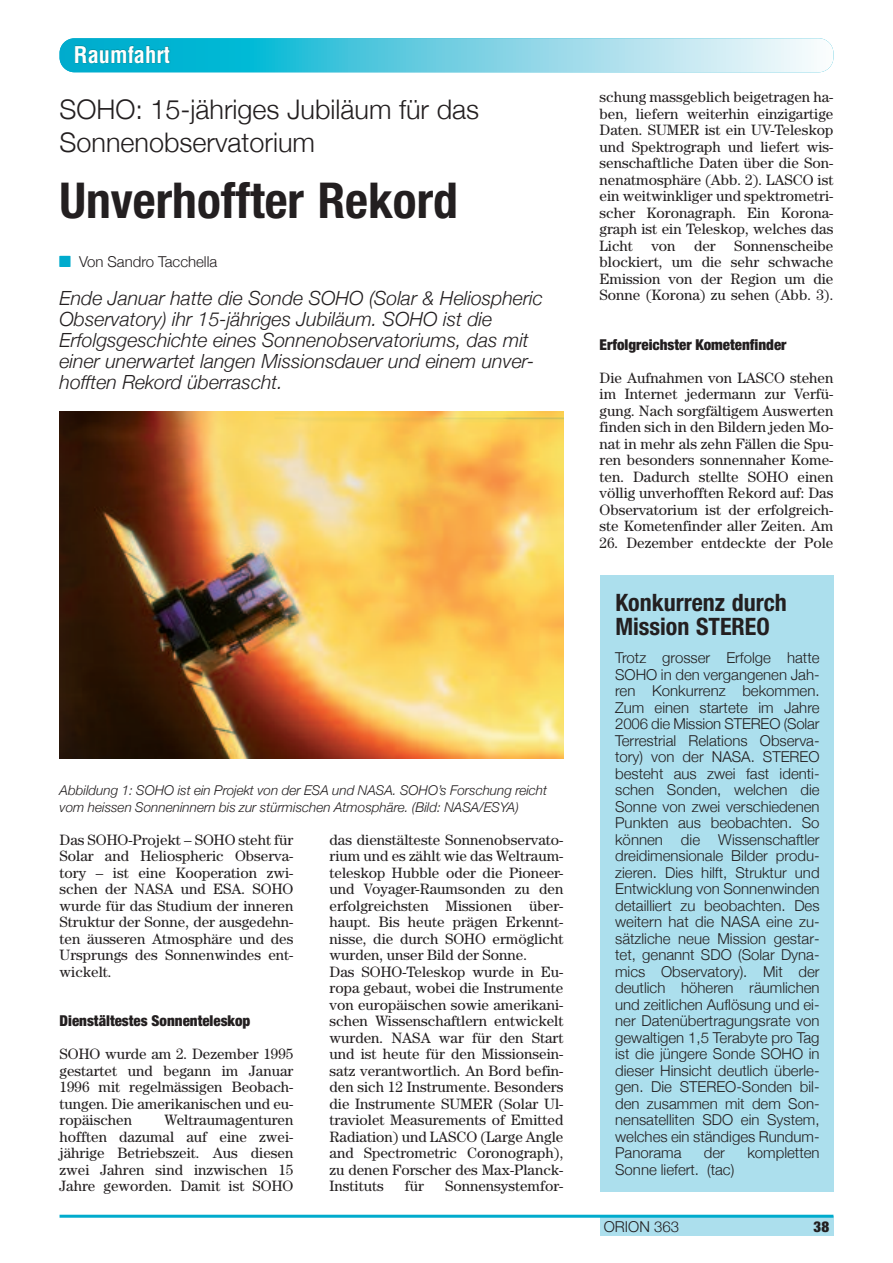
<style>
.page{position:relative;width:893px;height:1263px;background:#fff}
.page>*{position:absolute;margin:0;border:0;box-sizing:border-box;transform-origin:0 0}
.t1{font:700 condensed 49.5px "Helvetica Neue";color:#231f20}
.t2{font:300 27px/33px "Helvetica Neue";color:#231f20}
.t3{font:700 condensed 24px/24px "Helvetica Neue";color:#231f20}
.t4{font:700 condensed 22.5px "Helvetica";color:#fff}
.t5{font:italic 300 19.5px/21px "Helvetica Neue";color:#231f20}
.t6{font:15px/16.5px "Century";color:#231f20;text-align:justify}
.t7{font:300 15px/16.5px "Helvetica Neue";color:#231f20;text-align:justify}
.t8{font:900 condensed 15px "Helvetica Neue";color:#231f20}
.t9{font:italic 300 13.5px/16.5px "Helvetica Neue";color:#231f20}
.s1{color:#008f9e}
</style>
<div class="page">
<svg style="left:60px;top:38px;width:773px;height:34px;background:#6acfe2"></svg>
<div style="left:600px;top:1216px;width:233px;height:19px;background:#acdfed"></div>
<hr style="left:60px;top:1215px;width:773px;height:3px;background:#00abcd">
<div style="left:600px;top:575px;width:233px;height:617px;background:#acdfed"></div>
<img style="left:60px;top:412px;width:503px;height:347px">
<h3 class="t4" style="left:74px;top:42px;width:98px"><span class="s1">R</span>aumfahrt</h3>
<h2 class="t2" style="left:60px;top:92px;width:421px">SOHO: 15-jähriges Jubiläum für das<br>Sonnenobservatorium</h2>
<h1 class="t1" style="left:60px;top:182px;width:400px">Unverhoffter Rekord</h1>
<p class="t7" style="left:79px;top:253px;width:140px">Von Sandro Tacchella</p>
<p class="t5" style="left:60px;top:287px;width:485px">Ende Januar hatte die Sonde SOHO (Solar &amp; Heliospheric Observatory) ihr 15-jähriges Jubiläum. SOHO ist die Erfolgsgeschichte eines Sonnenobservatoriums, das mit einer unerwartet langen Missionsdauer und einem unver&shy;hofften Rekord überrascht.</p>
<p class="t9" style="left:60px;top:782px;width:489px">Abbildung 1: SOHO ist ein Projekt von der ESA und NASA. SOHO’s Forschung reicht vom heissen Sonneninnern bis zur stürmischen Atmosphäre. (Bild: NASA/ESYA)</p>
<p class="t6" style="left:329px;top:833px;width:235px;text-align:left">das dienstälteste Sonnenobservato&shy;rium und es zählt wie das Weltraum&shy;teleskop Hubble oder die Pioneer&shy;und Voyager-Raumsonden zu den erfolgreichsten Missionen über&shy;haupt. Bis heute prägen Erkennt&shy;nisse, die durch SOHO ermöglicht wurden, unser Bild der Sonne.<br>Das SOHO-Teleskop wurde in Eu&shy;ropa gebaut, wobei die Instrumente von europäischen sowie amerikani&shy;schen Wissenschaftlern entwickelt wurden. NASA war für den Start und ist heute für den Missionsein&shy;satz verantwortlich. An Bord befin&shy;den sich 12 Instrumente. Besonders die Instrumente SUMER (Solar Ul&shy;traviolet Measurements of Emitted<br>Radiation) und LASCO (Large Angle and Spectrometric Coronograph), zu denen Forscher des Max-Planck-<br>Instituts</p>
<p class="t6" style="left:60px;top:833px;width:235px">Das SOHO-Projekt – SOHO steht für Solar and Heliospheric Observa&shy;tory – ist eine Kooperation zwi&shy;schen der NASA und ESA. SOHO wurde für das Studium der inneren Struktur der Sonne, der ausgedehn&shy;ten äusseren Atmosphäre und des Ursprungs des Sonnenwindes ent&shy;wickelt.</p>
<p class="t8" style="left:60px;top:1015px;width:192px">Dienstältestes Sonnenteleskop</p>
<p class="t6" style="left:60px;top:1047px;width:235px">SOHO wurde am 2. Dezember 1995 gestartet und begann im Januar 1996 mit regelmässigen Beobach&shy;tungen. Die amerikanischen und eu&shy;ropäischen</p>
<p class="t6" style="left:60px;top:1113px;width:235px;text-indent:105px">Weltraumagenturen hofften dazumal auf eine zwei&shy;jährige Betriebszeit. Aus diesen zwei Jahren sind inzwischen 15<br>Jahre geworden. Damit ist SOHO</p>
<p class="t6" style="left:405px;top:1179px;width:21px">für</p>
<p class="t6" style="left:445px;top:1179px;width:120px">Sonnensystemfor-</p>
<p class="t6" style="left:600px;top:90px;width:235px">schung massgeblich beigetragen ha&shy;ben, liefern weiterhin einzigartige Daten. SUMER ist ein UV-Teleskop und Spektrograph und liefert wis&shy;senschaftliche Daten über die Son&shy;nenatmosphäre (Abb. 2). LASCO ist ein weitwinkliger und spektrometri&shy;scher Koronagraph. Ein Korona&shy;graph ist ein Teleskop, welches das Licht von der Sonnenscheibe blockiert, um die sehr schwache Emission von der Region um die Sonne (Korona) zu sehen (Abb. 3).</p>
<p class="t8" style="left:599px;top:339px;width:189px">Erfolgreichster Kometenfinder</p>
<p class="t6" style="left:599px;top:371px;width:235px">Die Aufnahmen von LASCO stehen im Internet jedermann zur Verfü&shy;gung. Nach sorgfältigem Auswerten finden sich in den Bildern jeden Mo&shy;nat in mehr als zehn Fällen die Spu&shy;ren besonders sonnennaher Kome&shy;ten. Dadurch stellte SOHO einen völlig unverhofften Rekord auf: Das Observatorium ist der erfolgreich&shy;ste Kometenfinder aller Zeiten. Am</p>
<p class="t6" style="left:599px;top:536px;width:235px">26. Dezember entdeckte der Pole</p>
<h3 class="t3" style="left:615px;top:592px;width:173px">Konkurrenz durch<br>Mission STEREO</h3>
<p class="t7" style="left:615px;top:649px;width:206px">Trotz grosser Erfolge hatte SOHO in den vergangenen Jah&shy;ren Konkurrenz bekommen.<br>Zum einen startete im Jahre 2006 die Mission STEREO (Solar Terrestrial Relations Observa&shy;tory) von der NASA. STEREO besteht aus zwei fast identi&shy;schen Sonden, welchen die Sonne von zwei verschiedenen Punkten aus beobachten. So können die Wissenschaftler dreidimensionale Bilder produ&shy;zieren. Dies hilft, Struktur und Entwicklung von Sonnenwinden detailliert zu beobachten. Des weitern hat die NASA eine zu&shy;sätzliche neue Mission gestar&shy;tet, genannt SDO (Solar Dyna&shy;mics Observatory). Mit der deutlich höheren räumlichen und zeitlichen Auflösung und ei&shy;ner Datenübertragungsrate von gewaltigen 1,5 Terabyte pro Tag ist die jüngere Sonde SOHO in dieser Hinsicht deutlich überle&shy;gen. Die STEREO-Sonden bil&shy;den zusammen mit dem Son&shy;nensatelliten SDO ein System, welches ein ständiges Rundum-Panorama</p>
<p class="t7" style="left:704px;top:1144px;width:23px">der</p>
<p class="t7" style="left:747px;top:1144px;width:74px">kompletten</p>
<p class="t7" style="left:615px;top:1161px;width:121px">Sonne liefert. (tac)</p>
<p class="t7" style="left:604px;top:1218px;width:77px">ORION 363</p>
<p class="t8" style="left:814px;top:1221px;width:17px">38</p>
</div>
